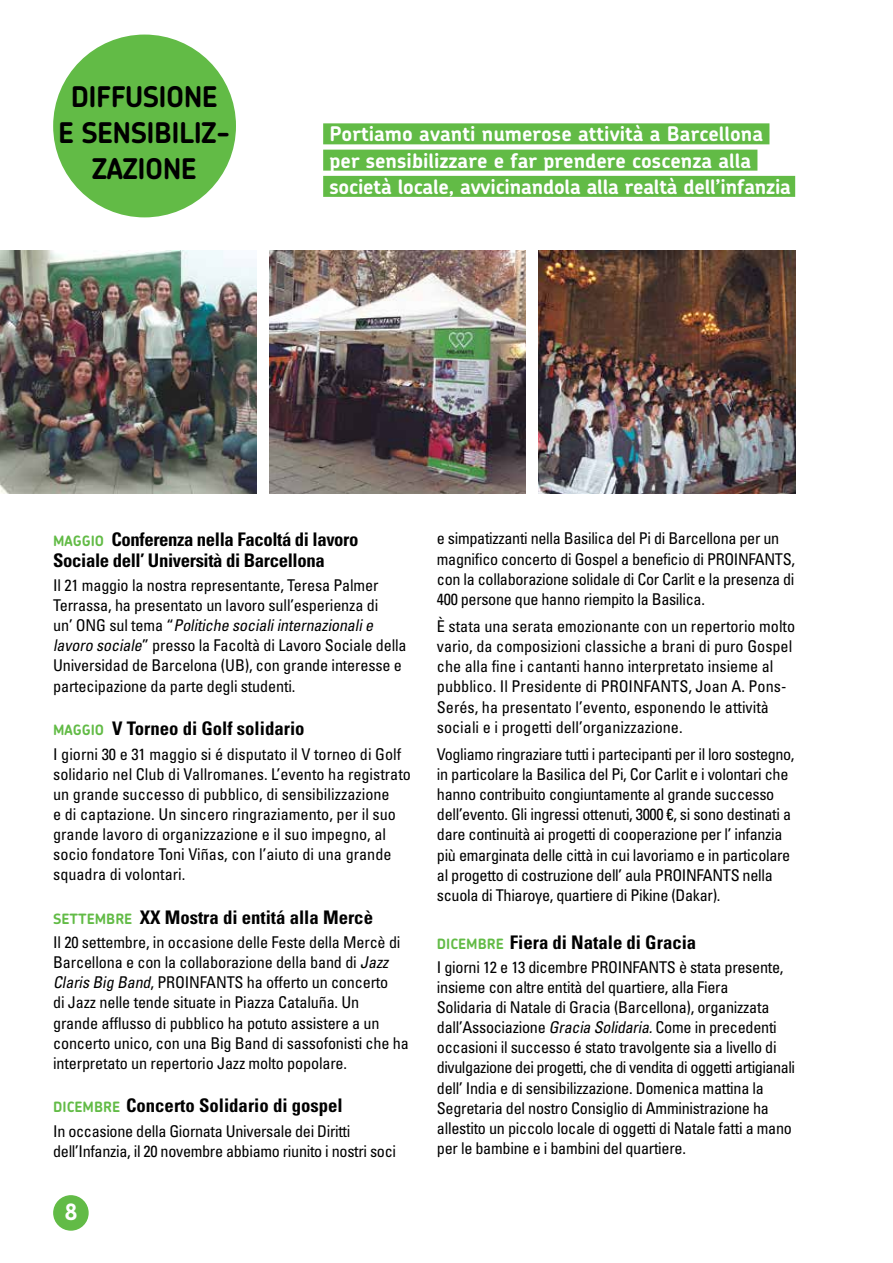
<style>
.page{position:relative;width:893px;height:1263px;background:#fff}
.page>*{position:absolute;margin:0;border:0;box-sizing:border-box;transform-origin:0 0}
.t1{font:700 28.5px/36px "Chevin";letter-spacing:-.02em;color:#000;text-align:center}
.t2{font:700 22.5px "Chevin";color:#fff}
.t3{font:700 20.25px/26.2px "Chevin";color:#fff}
.t4{font:700 condensed 18.75px "Univers LT";color:#000}
.t5{font:700 condensed 18.75px/20.2px "Univers LT";letter-spacing:-.02em;color:#000}
.t6{font:condensed 16.2px/20.1px "Univers LT";letter-spacing:-.015em;color:#000}
.t7{font:700 14.25px "Chevin";color:#62bb46}
.s1{font-family:"Chevin";font-stretch:normal;font-size:14.25px;color:#62bb46}
.s2{font-style:italic}
</style>
<div class="page">
<div style="left:54px;top:1196px;width:34px;height:34px;background:#62bb46;border-radius:50%"></div>
<div style="left:53px;top:1195px;width:36px;height:36px;border:2px solid #62bb46;border-radius:50%"></div>
<div style="left:53px;top:35px;width:183px;height:182px;background:#62bb46;border-radius:50%"></div>
<div style="left:323px;top:123px;width:446px;height:21px;background:#62bb46"></div>
<div style="left:323px;top:150px;width:434px;height:21px;background:#62bb46"></div>
<div style="left:323px;top:176px;width:472px;height:21px;background:#62bb46"></div>
<img style="left:0;top:251px;width:257px;height:242px">
<img style="left:269px;top:251px;width:257px;height:242px">
<img style="left:539px;top:251px;width:256px;height:242px">
<h1 class="t1" style="left:58px;top:78px;width:174px">DIFFUSIONE<br>E SENSIBILIZ-<br>ZAZIONE</h1>
<p class="t3" style="left:329px;top:120px;width:463px">Portiamo avanti numerose attività a Barcellona per sensibilizzare e far prendere coscenza alla società locale, avvicinandola alla realtà dell’infanzia</p>
<p class="t5" style="left:53px;top:530px;width:307px"><span class="s1">MAGGIO</span> Conferenza nella Facoltá di lavoro<br>Sociale dell’ Università di Barcellona</p>
<p class="t6" style="left:53px;top:575px;width:355px">Il 21 maggio la nostra representante, Teresa Palmer Terrassa, ha presentato un lavoro sull’esperienza di<br>u n ’ O N G s u l te m a “ <span class="s2">Politiche socialiinternazionalie lavoro sociale</span>” presso la Facoltà di Lavoro Sociale della Universidad de Barcelona (UB), con grande interesse e partecipazione da parte degli studenti.</p>
<p class="t4" style="left:53px;top:717px;width:253px"><span class="s1">MAGGIO</span> V Torneo di Golf solidario</p>
<p class="t6" style="left:53px;top:743px;width:359px">I giorni 30 e 31 maggio si é disputato il V torneo di Golf solidario nel Club di Vallromanes. L’evento ha registrato un grande successo di pubblico, di sensibilizzazione<br>e di captazione. Un sincero ringraziamento, per il suo grande lavoro di organizzazione e il suo impegno, al socio fondatore Toni Viñas, con l’aiuto di una grande squadra di volontari.</p>
<p class="t4" style="left:53px;top:906px;width:321px"><span class="s1">SETTEMBRE</span> XX Mostra di entitá alla Mercè</p>
<p class="t6" style="left:53px;top:932px;width:357px">Il 20 settembre, in occasione delle Feste della Mercè di Barcellona e con la collaborazione della band di <span class="s2">Jazz Claris Big Band</span>, PROINFANTS ha offerto un concerto<br>di Jazz nelle tende situate in Piazza Cataluña. Un<br>grande afflusso di pubblico ha potuto assistere a un concerto unico, con una Big Band di sassofonisti che ha interpretato un repertorio Jazz molto popolare.</p>
<p class="t7" style="left:53px;top:1098px;width:10px">dicembre</p>
<p class="t4" style="left:126px;top:1094px;width:218px">Concerto Solidario di gospel</p>
<p class="t6" style="left:53px;top:1121px;width:344px">In occasione della Giornata Universale dei Diritti dell’Infanzia, il 20 novembre abbiamo riunito i nostri soci</p>
<h2 class="t2" style="left:65px;top:1197px;width:14px">8</h2>
<p class="t6" style="left:437px;top:528px;width:360px">e simpatizzanti nella Basilica del Pi di Barcellona per un magnifico concerto di Gospel a beneficio di PROINFANTS, con la collaborazione solidale di Cor Carlit e la presenza di 400 persone que hanno riempito la Basilica.</p>
<p class="t6" style="left:437px;top:616px;width:360px">È stata una serata emozionante con un repertorio molto vario, da composizioni classiche a brani di puro Gospel che alla fine i cantanti hanno interpretato insieme al pubblico. Il Presidente di PROINFANTS, Joan A. Pons-Serés, ha presentato l’evento, esponendo le attività sociali e i progetti dell’organizzazione.</p>
<p class="t6" style="left:437px;top:744px;width:359px">Vogliamo ringraziare tutti i partecipanti per il loro sostegno, in particolare la Basilica del Pi, Cor Carlit e i volontari che hanno contribuito congiuntamente al grande successo dell’evento. Gli ingressi ottenuti, 3000 €, si sono destinati a dare continuità ai progetti di cooperazione per l’ infanzia più emarginata delle città in cui lavoriamo e in particolare al progetto di costruzione dell’ aula PROINFANTS nella scuola di Thiaroye, quartiere di Pikine (Dakar).</p>
<p class="t7" style="left:437px;top:934px;width:32px">DICembre</p>
<p class="t4" style="left:510px;top:930px;width:188px">Fiera di Natale di Gracia</p>
<p class="t6" style="left:437px;top:957px;width:360px">I giorni 12 e 13 dicembre PROINFANTS è stata presente, insieme con altre entità del quartiere, alla Fiera<br>Solidaria di Natale di Gracia (Barcellona), organizzata dall’Associazione <span class="s2">Gracia Solidaria.</span>Come in precedenti occasioni il successo é stato travolgente sia a livello di divulgazione dei progetti, che di vendita di oggetti artigianali dell’ India e di sensibilizzazione. Domenica mattina la Segretaria del nostro Consiglio di Amministrazione ha allestito un piccolo locale di oggetti di Natale fatti a mano per le bambine e i bambini del quartiere.</p>
</div>
